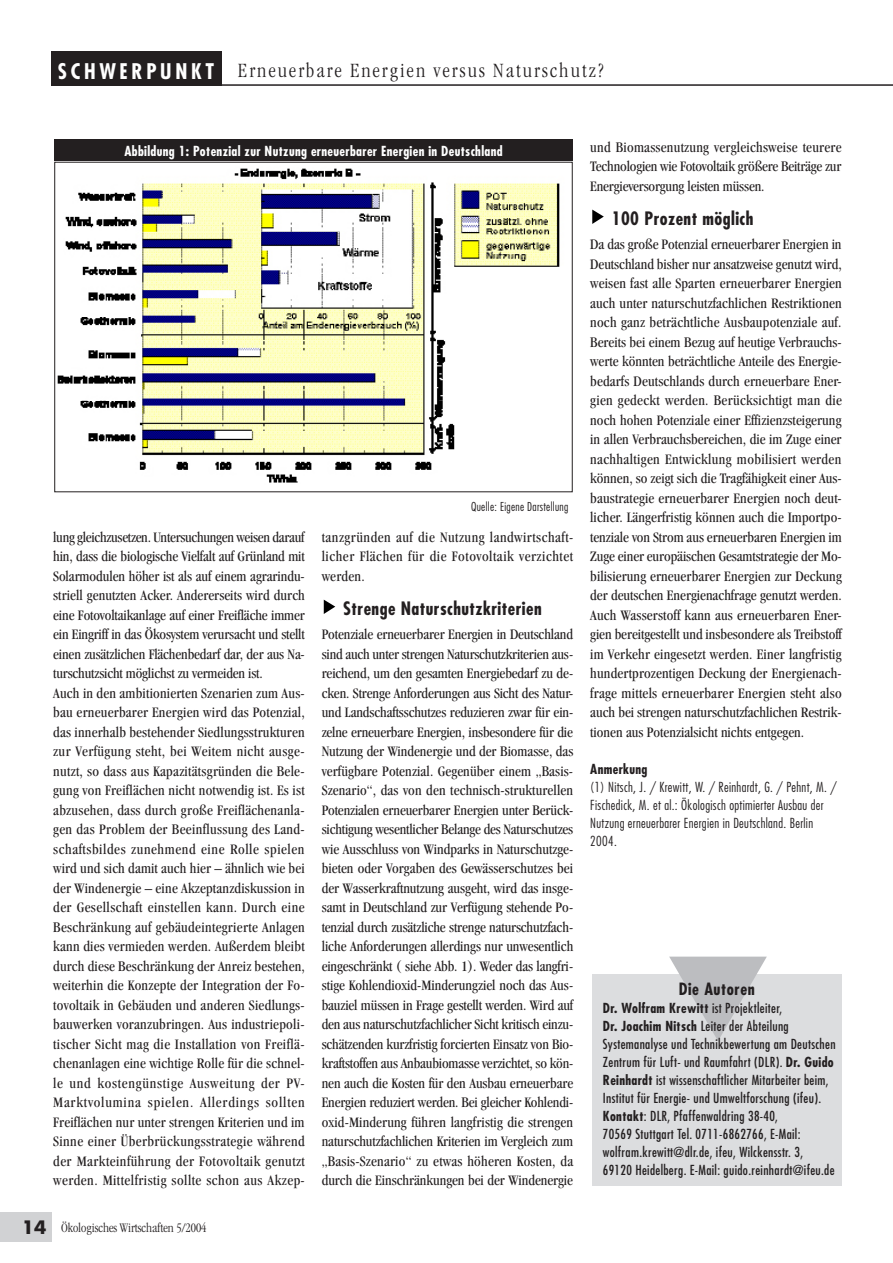
<style>
.page{position:relative;width:893px;height:1263px;background:#fff}
.page>*{position:absolute;margin:0;border:0;box-sizing:border-box;transform-origin:0 0}
.t1{font:300 condensed 21px "Garamond";letter-spacing:.1em;color:#231f20}
.t2{font:700 condensed 21px "Futura";letter-spacing:.175em;color:#fff}
._6ZÜ{font:700 condensed 18px "Futura";letter-spacing:.025em;color:#231f20}
.t3{font:700 18px "Futura";color:#231f20}
._9Autorenüberschrift{font:700 condensed 16.5px "Futura";color:#231f20}
._4Fließtext{font:condensed 15px/19.5px "Garamond";color:#231f20;text-align:justify}
._9zAutorenkasten{font:condensed 13.5px/18px "Futura";letter-spacing:.025em;color:#231f20}
._8Anmerkung{font:300 condensed 13.5px/18px "Futura";letter-spacing:.025em;color:#231f20}
.Kastentext_fett_Tite{font:700 condensed 13.5px "Futura";letter-spacing:.025em;color:#fff}
._1Dachzeile{font:300 condensed 13.5px "Garamond";color:#231f20}
._7Anmerkung-DZ{font:700 condensed 13.5px "Futura";color:#231f20}
.Grafik_Zart_Quelle{font:300 condensed 12px "Futura";letter-spacing:.025em;color:#231f20}
.s1{font-weight:700}
</style>
<div class="page">
<div style="left:0;top:1212px;width:51px;height:30px;background:#d1d2d4"></div>
<div style="left:51px;top:51px;width:170px;height:34px;background:#231f20"></div>
<hr style="left:51px;top:84px;width:842px;height:2px;background:#231f20">
<svg style="left:324px;top:600px;width:11px;height:14px"></svg>
<svg style="left:592px;top:210px;width:12px;height:14px"></svg>
<div style="left:593px;top:974px;width:249px;height:211px;background:#dcdddf"></div>
<img style="left:57px;top:168px;width:503px;height:315px">
<div style="left:55px;top:140px;width:518px;height:21px;background:#231f20"></div>
<p class="t2" style="left:58px;top:58px;width:158px">Schwerpunkt</p>
<p class="t1" style="left:238px;top:59px;width:367px">Erneuerbare Energien versus Naturschutz?</p>
<p class="Kastentext_fett_Tite" style="left:124px;top:142px;width:380px">Abbildung 1: Potenzial zur Nutzung erneuerbarer Energien in Deutschland</p>
<p class="_4Fließtext" style="left:53px;top:527px;width:253px">lung gleichzusetzen. Untersuchungen weisen darauf hin, dass die biologische Vielfalt auf Grünland mit Solarmodulen höher ist als auf einem agrarindu&shy;striell genutzten Acker. Andererseits wird durch eine Fotovoltaikanlage auf einer Freifläche immer ein Eingriff in das Ökosystem verursacht und stellt einen zusätzlichen Flächenbedarf dar, der aus Na&shy;turschutzsicht möglichst zu vermeiden ist.</p>
<p class="_4Fließtext" style="left:53px;top:683px;width:253px">Auch in den ambitionierten Szenarien zum Aus&shy;bau erneuerbarer Energien wird das Potenzial, das innerhalb bestehender Siedlungsstrukturen zur Verfügung steht, bei Weitem nicht ausge&shy;nutzt, so dass aus Kapazitätsgründen die Bele&shy;gung von Freiflächen nicht notwendig ist. Es ist abzusehen, dass durch große Freiflächenanla&shy;gen das Problem der Beeinflussung des Land&shy;schaftsbildes zunehmend eine Rolle spielen wird und sich damit auch hier – ähnlich wie bei der Windenergie – eine Akzeptanzdiskussion in der Gesellschaft einstellen kann. Durch eine Beschränkung auf gebäudeintegrierte Anlagen kann dies vermieden werden. Außerdem bleibt durch diese Beschränkung der Anreiz bestehen, weiterhin die Konzepte der Integration der Fo&shy;tovoltaik in Gebäuden und anderen Siedlungs&shy;bauwerken voranzubringen. Aus industriepoli&shy;tischer Sicht mag die Installation von Freiflä&shy;chenanlagen eine wichtige Rolle für die schnel&shy;le und kostengünstige Ausweitung der PV-Marktvolumina spielen. Allerdings sollten Freiflächen nur unter strengen Kriterien und im Sinne einer Überbrückungsstrategie während der Markteinführung der Fotovoltaik genutzt werden. Mittelfristig sollte schon aus Akzep-</p>
<p class="t3" style="left:22px;top:1214px;width:26px">14</p>
<p class="_1Dachzeile" style="left:61px;top:1221px;width:147px">Ökologisches Wirtschaften 5/2004</p>
<p class="Grafik_Zart_Quelle" style="left:471px;top:499px;width:99px">Quelle: Eigene Darstellung</p>
<p class="_4Fließtext" style="left:322px;top:527px;width:253px">tanzgründen auf die Nutzung landwirtschaft&shy;licher Flächen für die Fotovoltaik verzichtet werden.</p>
<p class="_6ZÜ" style="left:343px;top:597px;width:200px">Strenge Naturschutzkriterien</p>
<p class="_4Fließtext" style="left:322px;top:624px;width:253px">Potenziale erneuerbarer Energien in Deutschland sind auch unter strengen Naturschutzkriterien aus&shy;reichend, um den gesamten Energiebedarf zu de&shy;cken. Strenge Anforderungen aus Sicht des Natur&shy;und Landschaftsschutzes reduzieren zwar für ein&shy;zelne erneuerbare Energien, insbesondere für die Nutzung der Windenergie und der Biomasse, das verfügbare Potenzial. Gegenüber einem „Basis-Szenario“, das von den technisch-strukturellen Potenzialen erneuerbarer Energien unter Berück&shy;sichtigung wesentlicher Belange des Naturschutzes wie Ausschluss von Windparks in Naturschutzge&shy;bieten oder Vorgaben des Gewässerschutzes bei der Wasserkraftnutzung ausgeht, wird das insge&shy;samt in Deutschland zur Verfügung stehende Po&shy;tenzial durch zusätzliche strenge naturschutzfach&shy;liche Anforderungen allerdings nur unwesentlich eingeschränkt ( siehe Abb. 1). Weder das langfri&shy;stige Kohlendioxid-Minderungziel noch das Aus&shy;bauziel müssen in Frage gestellt werden. Wird auf den aus naturschutzfachlicher Sicht kritisch einzu&shy;schätzenden kurzfristig forcierten Einsatz von Bio&shy;kraftstoffen aus Anbaubiomasse verzichtet, so kön&shy;nen auch die Kosten für den Ausbau erneuerbare Energien reduziert werden. Bei gleicher Kohlendi&shy;oxid-Minderung führen langfristig die strengen naturschutzfachlichen Kriterien im Vergleich zum „Basis-Szenario“ zu etwas höheren Kosten, da durch die Einschränkungen bei der Windenergie</p>
<p class="_4Fließtext" style="left:590px;top:137px;width:253px">und Biomassenutzung vergleichsweise teurere Technologien wie Fotovoltaik größere Beiträge zur Energieversorgung leisten müssen.</p>
<p class="_6ZÜ" style="left:612px;top:207px;width:143px">100 Prozent möglich</p>
<p class="_4Fließtext" style="left:590px;top:234px;width:253px">Da das große Potenzial erneuerbarer Energien in Deutschland bisher nur ansatzweise genutzt wird, weisen fast alle Sparten erneuerbarer Energien auch unter naturschutzfachlichen Restriktionen noch ganz beträchtliche Ausbaupotenziale auf.<br>Bereits bei einem Bezug auf heutige Verbrauchs&shy;werte könnten beträchtliche Anteile des Energie&shy;bedarfs Deutschlands durch erneuerbare Ener&shy;gien gedeckt werden. Berücksichtigt man die noch hohen Potenziale einer Effizienzsteigerung in allen Verbrauchsbereichen, die im Zuge einer nachhaltigen Entwicklung mobilisiert werden können, so zeigt sich die Tragfähigkeit einer Aus&shy;baustrategie erneuerbarer Energien noch deut&shy;licher. Längerfristig können auch die Importpo&shy;tenziale von Strom aus erneuerbaren Energien im Zuge einer europäischen Gesamtstrategie der Mo&shy;bilisierung erneuerbarer Energien zur Deckung der deutschen Energienachfrage genutzt werden.<br>Auch Wasserstoff kann aus erneuerbaren Ener&shy;gien bereitgestellt und insbesondere als Treibstoff im Verkehr eingesetzt werden. Einer langfristig hundertprozentigen Deckung der Energienach&shy;frage mittels erneuerbarer Energien steht also auch bei strengen naturschutzfachlichen Restrik&shy;tionen aus Potenzialsicht nichts entgegen.</p>
<p class="_7Anmerkung-DZ" style="left:590px;top:760px;width:59px">Anmerkung</p>
<p class="_8Anmerkung" style="left:590px;top:778px;width:248px">(1) Nitsch, J. / Krewitt, W. / Reinhardt, G. / Pehnt, M. / Fischedick, M. et al.: Ökologisch optimierter Ausbau der Nutzung erneuerbarer Energien in Deutschland. Berlin 2004.</p>
<p class="_9Autorenüberschrift" style="left:679px;top:978px;width:77px">Die Autoren</p>
<p class="_9zAutorenkasten" style="left:603px;top:998px;width:234px"><span class="s1">Dr. Wolfram Krewitt</span> ist Projektleiter,<br><span class="s1">Dr. Joachim Nitsch</span> Leiter der Abteilung Systemanalyse und Technikbewertung am Deutschen Zentrum für Luft- und Raumfahrt (DLR). <span class="s1">Dr. Guido Reinhardt</span> ist wissenschaftlicher Mitarbeiter beim, Institut für Energie- und Umweltforschung (ifeu).</p>
<p class="_9zAutorenkasten" style="left:603px;top:1106px;width:233px"><span class="s1">Kontakt</span>: DLR, Pfaffenwaldring 38-40,<br>70569 Stuttgart Tel. 0711-6862766, E-Mail: wolfram.krewitt@dlr.de, ifeu, Wilckensstr. 3, 69120 Heidelberg. E-Mail: guido.reinhardt@ifeu.de</p>
</div>
